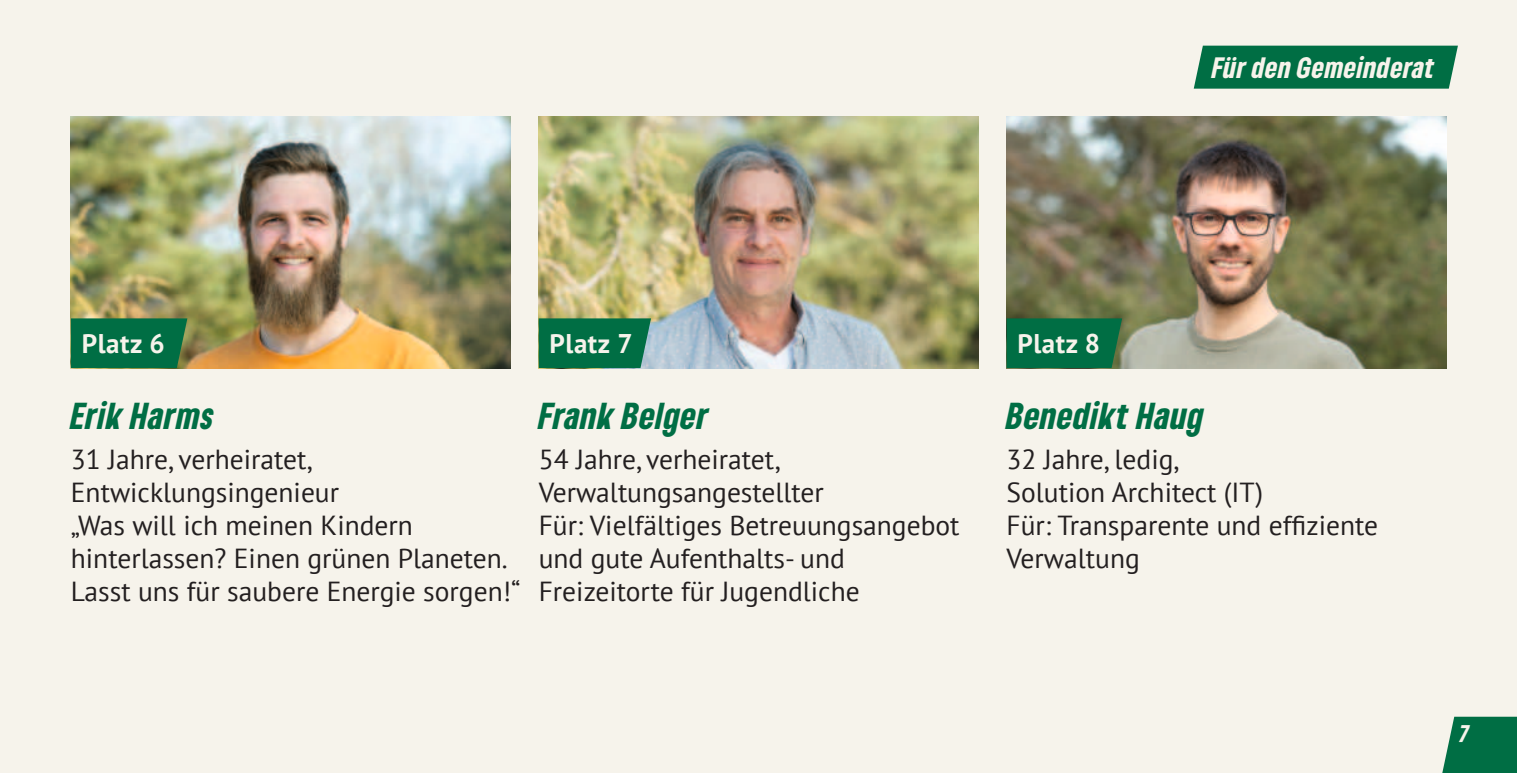
<style>
.page{position:relative;width:1517px;height:773px;background:#fff}
.page>*{position:absolute;margin:0;border:0;box-sizing:border-box;transform-origin:0 0}
.t1{font:italic 900 condensed 29.25px "Gruene Type";letter-spacing:.025em;color:#006e44}
.t2{font:27.5px/33px "PT Sans";color:#231f20}
.t3{font:700 27px "PT Sans";letter-spacing:.02em;color:#f6f3eb}
.t4{font:italic 900 condensed 23px "Gruene Type";letter-spacing:.03em;color:#f6f3eb}
.t5{font:italic 900 condensed 18.75px "Gruene Type";color:#f6f3eb}
</style>
<div class="page">
<div style="left:14px;top:0;width:1503px;height:772px;background:#f6f3eb"></div>
<div style="left:0;top:0;width:14px;height:772px;background:#f6f3eb"></div>
<svg style="left:1442px;top:716px;width:75px;height:56px"></svg>
<img style="left:71px;top:116px;width:439px;height:252px">
<img style="left:1006px;top:116px;width:440px;height:252px">
<img style="left:539px;top:116px;width:439px;height:252px">
<svg style="left:539px;top:318px;width:112px;height:50px"></svg>
<svg style="left:1006px;top:318px;width:116px;height:50px"></svg>
<div style="left:71px;top:318px;width:116px;height:50px;background:#006e44"></div>
<div style="left:1193px;top:46px;width:264px;height:43px;background:#006e44"></div>
<p class="t4" style="left:1212px;top:54px;width:224px">Für den Gemeinderat</p>
<p class="t3" style="left:82px;top:333px;width:84px">Platz 6</p>
<p class="t3" style="left:549px;top:333px;width:84px">Platz 7</p>
<p class="t3" style="left:1017px;top:333px;width:84px">Platz 8</p>
<p class="t1" style="left:71px;top:399px;width:145px">Erik Harms</p>
<p class="t2" style="left:71px;top:443px;width:451px">31 Jahre, verheiratet,<br>Entwicklungsingenieur<br>„Was will ich meinen Kindern hinterlassen? Einen grünen Planeten.<br>Lasst uns für saubere Energie sorgen!“</p>
<p class="t1" style="left:539px;top:399px;width:171px">Frank Belger</p>
<p class="t2" style="left:539px;top:443px;width:422px">54 Jahre, verheiratet,<br>Verwaltungsangestellter<br>Für: Vielfältiges Betreuungsangebot und gute Aufenthalts- und<br>Freizeitorte für Jugendliche</p>
<p class="t1" style="left:1006px;top:399px;width:199px">Benedikt Haug</p>
<p class="t2" style="left:1006px;top:443px;width:373px">32 Jahre, ledig,<br>Solution Architect (IT)<br>Für: Transparente und ef昀椀ziente<br>Verwaltung</p>
<p class="t5" style="left:1459px;top:722px;width:11px">7</p>
</div>
